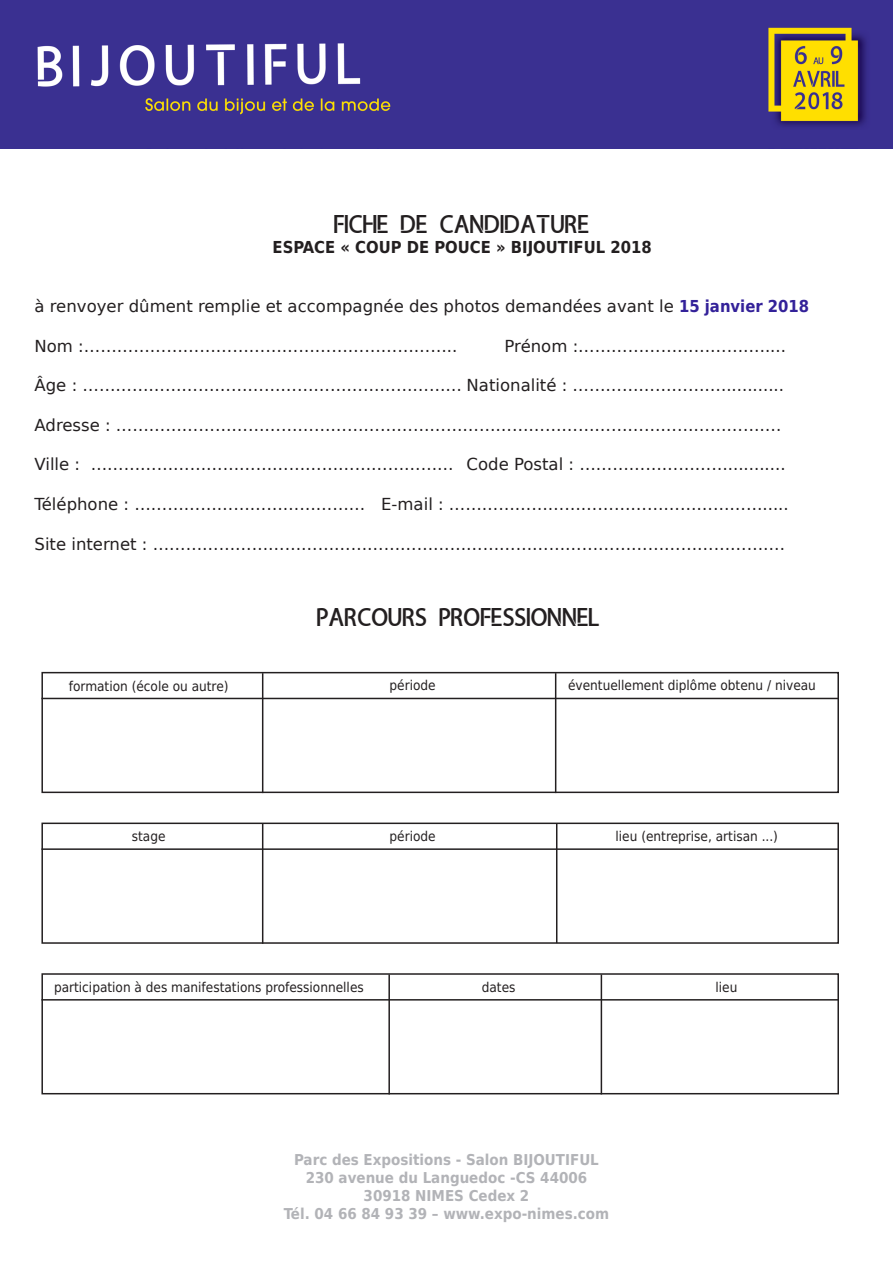
<style>
.page{position:relative;width:893px;height:1263px;background:#fff}
.page>*{position:absolute;margin:0;border:0;box-sizing:border-box;transform-origin:0 0}
.t1{font:24px "amaliamutia";color:#231f20}
.t2{font:16.5px "DejaVu Sans";color:#231f20}
.t3{font:700 16.5px "DejaVu Sans Condensed";color:#231f20}
.t4{font:700 15px "DejaVu Sans Condensed";color:#b2b3b7}
.t5{font:13.5px "DejaVu Sans Condensed";color:#231f20}
.s1{font-family:"DejaVu Sans Condensed";font-weight:700;color:#332199}
</style>
<div class="page">
<img style="left:0;top:0;width:892px;height:149px">
<img style="left:892px;top:0;width:1px;height:149px">
<div style="left:41px;top:672px;width:798px;height:121px;border:2px solid #231f20"></div>
<hr style="left:41px;top:698px;width:798px;height:1px;background:#231f20">
<hr style="left:262px;top:673px;width:1px;height:120px;background:#231f20">
<hr style="left:555px;top:673px;width:1px;height:120px;background:#231f20">
<div style="left:41px;top:822px;width:798px;height:122px;border:2px solid #231f20"></div>
<hr style="left:41px;top:848px;width:798px;height:2px;background:#231f20">
<hr style="left:262px;top:824px;width:1px;height:120px;background:#231f20">
<hr style="left:556px;top:823px;width:1px;height:120px;background:#231f20">
<div style="left:41px;top:973px;width:798px;height:121px;border:2px solid #231f20"></div>
<hr style="left:41px;top:999px;width:798px;height:1px;background:#231f20">
<hr style="left:388px;top:974px;width:2px;height:120px;background:#231f20">
<hr style="left:601px;top:974px;width:1px;height:120px;background:#231f20">
<p class="t1" style="left:334px;top:210px;width:257px">FICHE DE CANDIDATURE</p>
<p class="t3" style="left:273px;top:233px;width:381px">ESPACE « COUP DE POUCE » BIJOUTIFUL 2018</p>
<p class="t2" style="left:35px;top:293px;width:776px">à renvoyer dûment remplie et accompagnée des photos demandées avant le <span class="s1">15 janvier 2018</span></p>
<p class="t2" style="left:35px;top:332px;width:424px">Nom :…………………………………………………………..</p>
<p class="t2" style="left:505px;top:332px;width:283px">Prénom :…………………………….....</p>
<p class="t2" style="left:35px;top:372px;width:751px">Âge : …………………………………………………………… Nationalité : ………………………............</p>
<p class="t2" style="left:35px;top:411px;width:748px">Adresse : ………………………………………………………………………………………………………….</p>
<p class="t2" style="left:35px;top:451px;width:752px">Ville : ………………………………………………………… Code Postal : ………………………...........</p>
<p class="t2" style="left:35px;top:491px;width:756px">Téléphone : …………………………………… E-mail : ………………………………………………….....</p>
<p class="t2" style="left:35px;top:530px;width:752px">Site internet : …………………………………………………………………………………………………….</p>
<p class="t1" style="left:317px;top:604px;width:285px">PARCOURS PROFESSIONNEL</p>
<p class="t5" style="left:69px;top:675px;width:161px">formation (école ou autre)</p>
<p class="t5" style="left:389px;top:675px;width:48px">période</p>
<p class="t5" style="left:568px;top:675px;width:249px">éventuellement diplôme obtenu / niveau</p>
<p class="t5" style="left:132px;top:825px;width:35px">stage</p>
<p class="t5" style="left:389px;top:825px;width:48px">période</p>
<p class="t5" style="left:616px;top:825px;width:164px">lieu (entreprise, artisan ...)</p>
<p class="t5" style="left:54px;top:976px;width:311px">participation à des manifestations professionnelles</p>
<p class="t5" style="left:482px;top:976px;width:35px">dates</p>
<p class="t5" style="left:715px;top:976px;width:23px">lieu</p>
<p class="t4" style="left:294px;top:1147px;width:306px">Parc des Expositions - Salon BIJOUTIFUL</p>
<p class="t4" style="left:306px;top:1165px;width:283px">230 avenue du Languedoc -CS 44006</p>
<p class="t4" style="left:364px;top:1183px;width:167px">30918 NIMES Cedex 2</p>
<p class="t4" style="left:284px;top:1201px;width:327px">Tél. 04 66 84 93 39 – www.expo-nimes.com</p>
</div>
